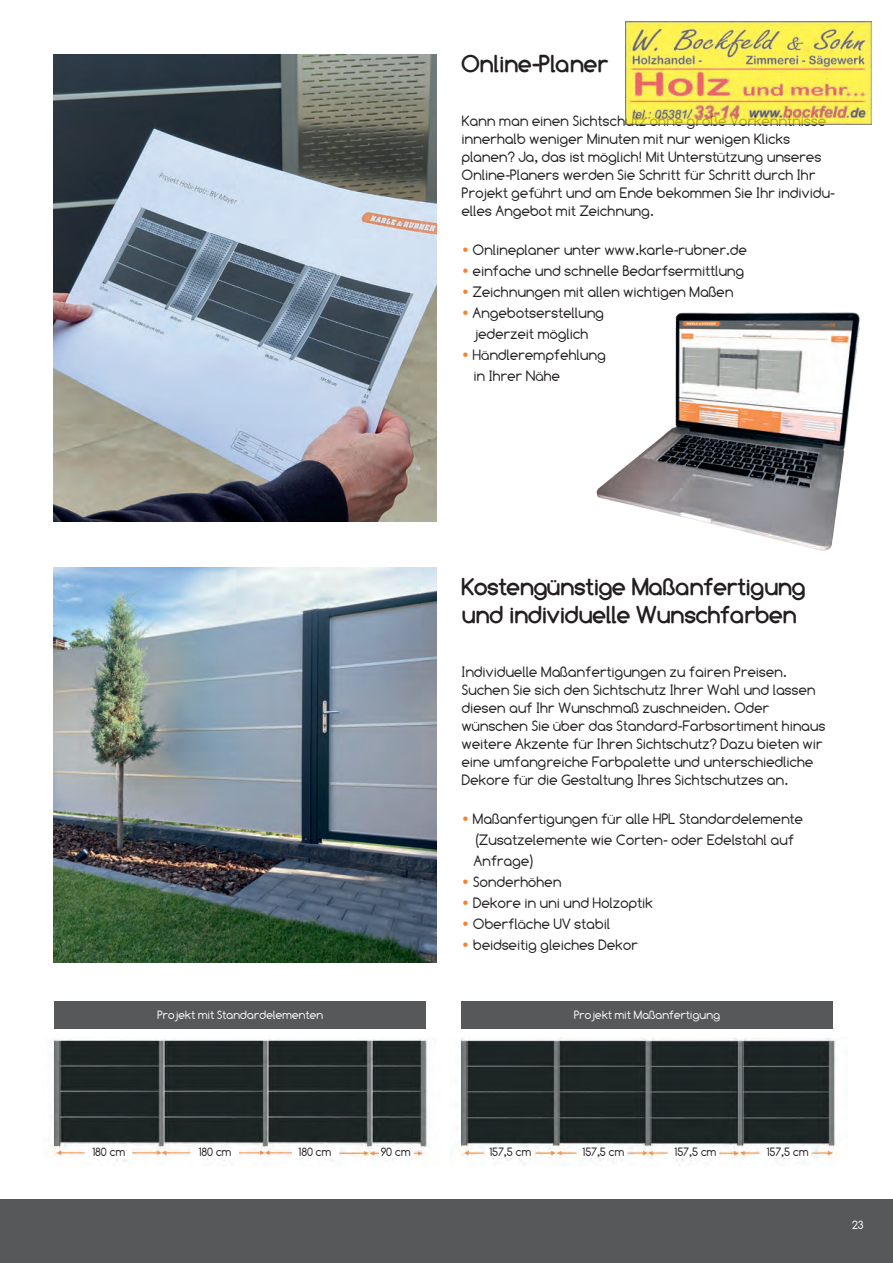
<style>
.page{position:relative;width:893px;height:1263px;background:#fff}
.page>*{position:absolute;margin:0;border:0;box-sizing:border-box;transform-origin:0 0}
.t1{font:700 24px/28.5px "Comfortaa";color:#231f20}
.t2{font:15px/18px "Comfortaa";letter-spacing:-.01em;color:#231f20}
.t3{font:12px "Comfortaa";letter-spacing:-.01em;color:#fff}
.t4{font:12px "Comfortaa";letter-spacing:-.01em;color:#231f20}
.s1{color:#f48232}
</style>
<div class="page">
<div style="left:0;top:1199px;width:893px;height:64px;background:#57585a"></div>
<img style="left:53px;top:55px;width:384px;height:466px">
<img style="left:596px;top:312px;width:264px;height:239px">
<img style="left:54px;top:568px;width:383px;height:395px">
<img style="left:450px;top:1037px;width:387px;height:128px">
<img style="left:51px;top:1039px;width:377px;height:123px">
<div style="left:55px;top:1001px;width:371px;height:27px;background:#57585a"></div>
<div style="left:461px;top:1001px;width:372px;height:27px;background:#57585a"></div>
<div style="left:487px;top:1146px;width:47px;height:12px;background:#fff"></div>
<div style="left:86px;top:1146px;width:46px;height:12px;background:#fff"></div>
<div style="left:192px;top:1146px;width:47px;height:12px;background:#fff"></div>
<div style="left:292px;top:1146px;width:47px;height:12px;background:#fff"></div>
<div style="left:379px;top:1146px;width:34px;height:12px;background:#fff"></div>
<div style="left:580px;top:1146px;width:47px;height:12px;background:#fff"></div>
<div style="left:672px;top:1146px;width:47px;height:12px;background:#fff"></div>
<div style="left:764px;top:1146px;width:47px;height:12px;background:#fff"></div>
<img style="left:625px;top:21px;width:247px;height:104px">
<h1 class="t1" style="left:462px;top:49px;width:148px">Online-Planer</h1>
<p class="t2" style="left:462px;top:112px;width:375px">Kann man einen Sichtschutz ohne große Vorkenntnisse innerhalb weniger Minuten mit nur wenigen Klicks planen? Ja, das ist möglich! Mit Unterstützung unseres Online-Planers werden Sie Schritt für Schritt durch Ihr Projekt geführt und am Ende bekommen Sie Ihr individu&shy;elles Angebot mit Zeichnung.</p>
<p class="t2" style="left:462px;top:241px;width:287px"><span class="s1">•</span> Onlineplaner unter www.karle-rubner.de</p>
<p class="t2" style="left:462px;top:262px;width:284px"><span class="s1">•</span> einfache und schnelle Bedarfsermittlung</p>
<p class="t2" style="left:462px;top:283px;width:273px"><span class="s1">•</span> Zeichnungen mit allen wichtigen Maßen</p>
<p class="t2" style="left:462px;top:302px;width:144px;line-height:21px;text-align:center"><span class="s1">•</span> Angebotserstellung jederzeit möglich</p>
<p class="t2" style="left:474px;top:344px;width:134px;line-height:21px;text-indent:-12px"><span class="s1">•</span> Händlerempfehlung in Ihrer Nähe</p>
<h1 class="t1" style="left:462px;top:572px;width:345px">Kostengünstige Maßanfertigung und individuelle Wunschfarben</h1>
<p class="t2" style="left:462px;top:663px;width:365px">Individuelle Maßanfertigungen zu fairen Preisen.<br>Suchen Sie sich den Sichtschutz Ihrer Wahl und lassen diesen auf Ihr Wunschmaß zuschneiden. Oder wünschen Sie über das Standard-Farbsortiment hinaus weitere Akzente für Ihren Sichtschutz? Dazu bieten wir eine umfangreiche Farbpalette und unterschiedliche Dekore für die Gestaltung Ihres Sichtschutzes an.</p>
<p class="t2" style="left:474px;top:808px;width:331px;line-height:21px;text-indent:-12px"><span class="s1">•</span> Maßanfertigungen für alle HPL Standardelemente (Zusatzelemente wie Corten- oder Edelstahl auf<br>Anfrage)</p>
<p class="t2" style="left:462px;top:873px;width:101px"><span class="s1">•</span> Sonderhöhen</p>
<p class="t2" style="left:462px;top:894px;width:193px"><span class="s1">•</span> Dekore in uni und Holzoptik</p>
<p class="t2" style="left:462px;top:915px;width:150px"><span class="s1">•</span> Oberfläche UV stabil</p>
<p class="t2" style="left:462px;top:936px;width:178px"><span class="s1">•</span> beidseitig gleiches Dekor</p>
<p class="t3" style="left:157px;top:1008px;width:168px">Projekt mit Standardelementen</p>
<p class="t3" style="left:574px;top:1008px;width:148px">Projekt mit Maßanfertigung</p>
<p class="t4" style="left:92px;top:1145px;width:35px">180 cm</p>
<p class="t4" style="left:199px;top:1145px;width:35px">180 cm</p>
<p class="t4" style="left:299px;top:1145px;width:35px">180 cm</p>
<p class="t4" style="left:381px;top:1145px;width:31px">90 cm</p>
<p class="t4" style="left:489px;top:1145px;width:44px">157,5 cm</p>
<p class="t4" style="left:582px;top:1145px;width:44px">157,5 cm</p>
<p class="t4" style="left:675px;top:1145px;width:44px">157,5 cm</p>
<p class="t4" style="left:767px;top:1145px;width:44px">157,5 cm</p>
<p class="t3" style="left:853px;top:1218px;width:13px">23</p>
</div>
